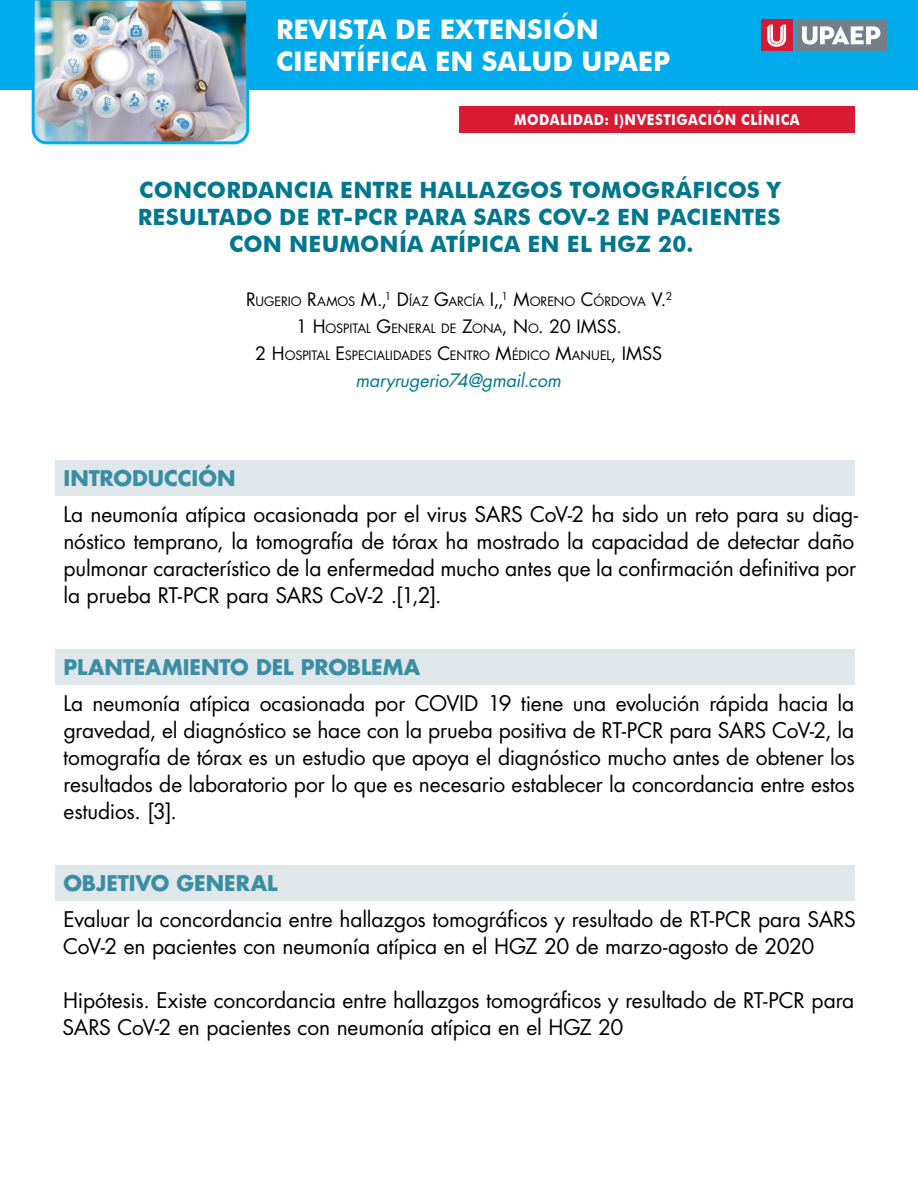
<style>
.page{position:relative;width:918px;height:1188px;background:#fff}
.page>*{position:absolute;margin:0;border:0;box-sizing:border-box;transform-origin:0 0}
.t1{font:700 27px/32.4px "Futura BT";color:#fff}
.título{font:700 22.5px/27px "Futura BT";letter-spacing:.01em;color:#00778e;text-align:center}
.cuerpo{font:21px/27px "Futura Std";letter-spacing:-.01em;color:#000}
.apartado{font:700 21px "Futura Std";letter-spacing:-.005em;color:#3a8ea3}
.hipervínculo{font:italic 18px "Futura Std";letter-spacing:-.01em;color:#00778e}
.t2{font:700 15px "Futura BT";color:#fff;scale:.9 1}
.autores_c_email{font:12.6px "Futura Std";letter-spacing:-.005em;color:#000}
.s1{font-size:18px}
</style>
<div class="page">
<div style="left:0;top:0;width:918px;height:90px;background:#00aceb"></div>
<img style="left:31px;top:0;width:219px;height:145px">
<div style="left:796px;top:20px;width:91px;height:31px;background:#72808a"></div>
<svg style="left:802px;top:26px;width:78px;height:19px"></svg>
<div style="left:761px;top:20px;width:31px;height:31px;background:#da1a32"></div>
<svg style="left:767px;top:25px;width:19px;height:22px"></svg>
<div style="left:459px;top:106px;width:396px;height:27px;background:#da1a32"></div>
<div style="left:56px;top:460px;width:799px;height:36px;background:#e0e7eb"></div>
<div style="left:56px;top:649px;width:799px;height:36px;background:#e0e7eb"></div>
<div style="left:56px;top:865px;width:799px;height:36px;background:#e0e7eb"></div>
<p class="t1" style="left:276px;top:13px;width:396px">REVISTA DE EXTENSIÓN<br>CIENTÍFICA EN SALUD UPAEP</p>
<p class="t2" style="left:514px;top:111px;width:26px">MODALIDAD</p>
<p class="t2" style="left:605px;top:111px;width:34px">: I)NVESTIGACIÓN</p>
<p class="t2" style="left:741px;top:111px;width:21px">CLÍNICA</p>
<p class="título" style="left:138px;top:176px;width:644px">CONCORDANCIA ENTRE HALLAZGOS TOMOGRÁFICOS Y<br>RESULTADO DE RT-PCR PARA SARS COV-2 EN PACIENTES<br>CON NEUMONÍA ATÍPICA EN EL HGZ 20.</p>
<p class="autores_c_email" style="left:246px;top:293px;width:428px"><span class="s1">R</span>UGERIO <span class="s1">R</span>AMOS <span class="s1">M.,</span><sup>1</sup> <span class="s1">D</span>ÍAZ <span class="s1">G</span>ARCÍA <span class="s1">I,,</span><sup>1</sup> <span class="s1">M</span>ORENO <span class="s1">C</span>ÓRDOVA <span class="s1">V.</span><sup>2</sup></p>
<p class="autores_c_email" style="left:296px;top:320px;width:327px"><span class="s1">1 H</span> OSPITAL <span class="s1">G</span>EN ERAL DE <span class="s1">Z</span>ONA<span class="s1">, N</span>O<span class="s1">. 20 IMSS.</span></p>
<p class="autores_c_email" style="left:255px;top:347px;width:398px"><span class="s1">2 H</span> OSPITAL <span class="s1">E</span>SPECIALI DADES <span class="s1">C</span>ENTRO <span class="s1">M</span>ÉDICO <span class="s1">M</span>AN UEL<span class="s1">, IMSS</span></p>
<p class="hipervínculo" style="left:356px;top:369px;width:207px">maryrugerio74@gmail.com</p>
<p class="apartado" style="left:64px;top:464px;width:173px">INTRODUCCIÓN</p>
<p class="cuerpo" style="left:63px;top:501px;width:796px">La neumonía atípica ocasionada por el virus SARS CoV-2 ha sido un reto para su diag&shy;nóstico temprano, la tomografía de tórax ha mostrado la capacidad de detectar daño pulmonar característico de la enfermedad mucho antes que la confirmación definitiva por la prueba RT-PCR para SARS CoV-2 .[1,2].</p>
<p class="apartado" style="left:64px;top:653px;width:358px">PLANTEAMIENTO DEL PROBLEMA</p>
<p class="cuerpo" style="left:63px;top:690px;width:793px;text-align:justify">La neumonía atípica ocasionada por COVID 19 tiene una evolución rápida hacia la gravedad, el diagnóstico se hace con la prueba positiva de RT-PCR para SARS CoV-2, la tomografía de tórax es un estudio que apoya el diagnóstico mucho antes de obtener los resultados de laboratorio por lo que es necesario establecer la concordancia entre estos estudios. [3].</p>
<p class="apartado" style="left:63px;top:869px;width:216px">OBJETIVO GENERAL</p>
<p class="cuerpo" style="left:63px;top:906px;width:794px">Evaluar la concordancia entre hallazgos tomográficos y resultado de RT-PCR para SARS<br>CoV-2 en pacientes con neumonía atípica en el HGZ 20 de marzo-agosto de 2020</p>
<p class="cuerpo" style="left:63px;top:987px;width:793px">Hipótesis. Existe concordancia entre hallazgos tomográficos y resultado de RT-PCR para<br>SARS CoV-2 en pacientes con neumonía atípica en el HGZ 20</p>
</div>
